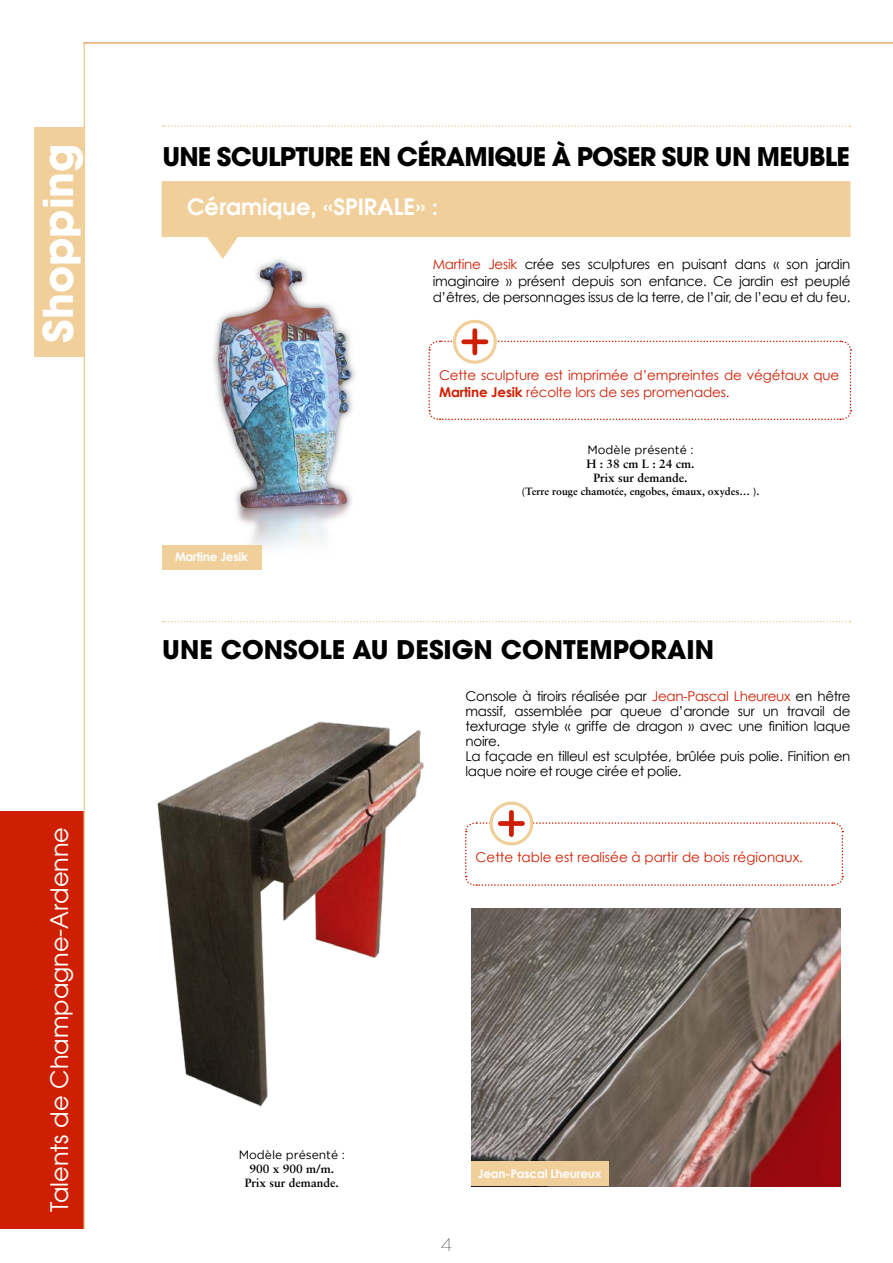
<style>
.page{position:relative;width:893px;height:1263px;background:#fff}
.page>*{position:absolute;margin:0;border:0;box-sizing:border-box;transform-origin:0 0}
.t1{font:700 40.8px "Avant Garde";color:#fff}
.t2{font:700 25.5px "Avant Garde";letter-spacing:-.03em;color:#000}
.t3{font:700 25.5px "Avant Garde";color:#000}
.t4{font:24px "Avant Garde";color:#fff}
.t5{font:600 22.5px "Avant Garde";color:#fff}
.t6{font:100 18px "Gotham";color:#000}
.t7{font:13.5px/15px "Century Gothic";letter-spacing:-.025em;color:#000;text-align:justify}
.t8{font:13.5px/16.2px "Century Gothic";letter-spacing:-.01em;color:#ce1f02}
.t9{font:700 12px/14.4px "Sabon";color:#000;text-align:center}
.t10{font:700 12px "Century Gothic";letter-spacing:-.02em;color:#fff}
.t11{font:12px "Gotham";color:#000}
.t12{font:700 10.5px "Sabon";color:#000}
.s1{color:#ce1f02}
.s2{font-weight:700}
</style>
<div class="page">
<div style="left:0;top:811px;width:84px;height:418px;background:#ce1f02"></div>
<div style="left:34px;top:127px;width:50px;height:230px;background:#f1cf9a"></div>
<hr style="left:84px;top:43px;width:1px;height:1186px;background:#f1cf9a">
<hr style="left:84px;top:43px;width:809px;height:1px;background:#f1cf9a">
<svg style="left:162px;top:125px;width:688px;height:2px"></svg>
<svg style="left:162px;top:621px;width:688px;height:1px"></svg>
<img style="left:213px;top:259px;width:142px;height:311px">
<svg style="left:162px;top:181px;width:688px;height:78px;fill:#f1cf9a"></svg>
<div style="left:162px;top:545px;width:99px;height:25px;background:#f1cf9a"></div>
<svg style="left:428px;top:319px;width:424px;height:102px"></svg>
<div style="left:472px;top:331px;width:5px;height:22px;background:#ce1f02"></div>
<div style="left:464px;top:339px;width:22px;height:5px;background:#ce1f02"></div>
<img style="left:157px;top:721px;width:268px;height:386px">
<svg style="left:465px;top:801px;width:379px;height:85px"></svg>
<div style="left:509px;top:812px;width:5px;height:23px;background:#ce1f02"></div>
<div style="left:500px;top:821px;width:22px;height:5px;background:#ce1f02"></div>
<img style="left:471px;top:909px;width:370px;height:277px">
<div style="left:471px;top:1161px;width:138px;height:25px;background:#f1cf9a"></div>
<h1 class="t1" style="left:32px;top:343px;width:201px;rotate:-90deg">SHOPPING</h1>
<h3 class="t4" style="left:45px;top:1212px;width:387px;rotate:-90deg">Talents de Champagne-Ardenne</h3>
<h2 class="t2" style="left:162px;top:140px;width:432px">UN E SCULPTURE EN CÉRAMIQUE À POS</h2>
<h2 class="t2" style="left:627px;top:140px;width:225px">ER SUR UN MEUBLE</h2>
<h3 class="t5" style="left:187px;top:192px;width:253px">Céramique, «SPIRALE» :</h3>
<p class="t7" style="left:433px;top:256px;width:419px;line-height:16.2px"><span class="s1">Martine Jesik</span> crée ses sculptures en puisant dans « son jardin imaginaire » présent depuis son enfance. Ce jardin est peuplé d’êtres, de personnages issus de la terre, de l’air, de l’eau et du feu.</p>
<p class="t8" style="left:439px;top:367px;width:402px">Cette sculpture est imprimée d’empreintes de végétaux que<br><span class="s2">Martine Jesik</span> récolte lors de ses promenades.</p>
<p class="t10" style="left:175px;top:549px;width:74px">Martine Jesik</p>
<p class="t11" style="left:587px;top:443px;width:108px">Modèle présenté :</p>
<p class="t9" style="left:586px;top:456px;width:110px">H : 38 cm L : 24 cm.<br>Prix sur demande.</p>
<p class="t12" style="left:522px;top:485px;width:239px">(Terre rouge chamotée, engobes, émaux, oxydes… ).</p>
<h2 class="t2" style="left:162px;top:633px;width:100px">UN E CONSO</h2>
<h2 class="t3" style="left:319px;top:633px;width:393px">LE AU DESIGN CONTEMPORAIN</h2>
<p class="t7" style="left:466px;top:688px;width:386px;text-align:left">Console à tiroirs réalisée par <span class="s1">Jean-Pascal Lheureux</span> en hêtre massif, assemblée par queue d’aronde sur un travail de texturage style « griffe de dragon » avec une finition laque noire.<br>La façade en tilleul est sculptée, brûlée puis polie. Finition en laque noire et rouge cirée et polie.</p>
<p class="t8" style="left:476px;top:849px;width:329px">Cette table est realisée à partir de bois régionaux.</p>
<p class="t11" style="left:239px;top:1147px;width:108px">Modèle présenté :</p>
<p class="t9" style="left:245px;top:1161px;width:96px">900 x 900 m/m.<br>Prix sur demande.</p>
<h3 class="t6" style="left:441px;top:1234px;width:13px">4</h3>
<p class="t10" style="left:478px;top:1166px;width:125px">Jean-Pascal Lheureux</p>
</div>
